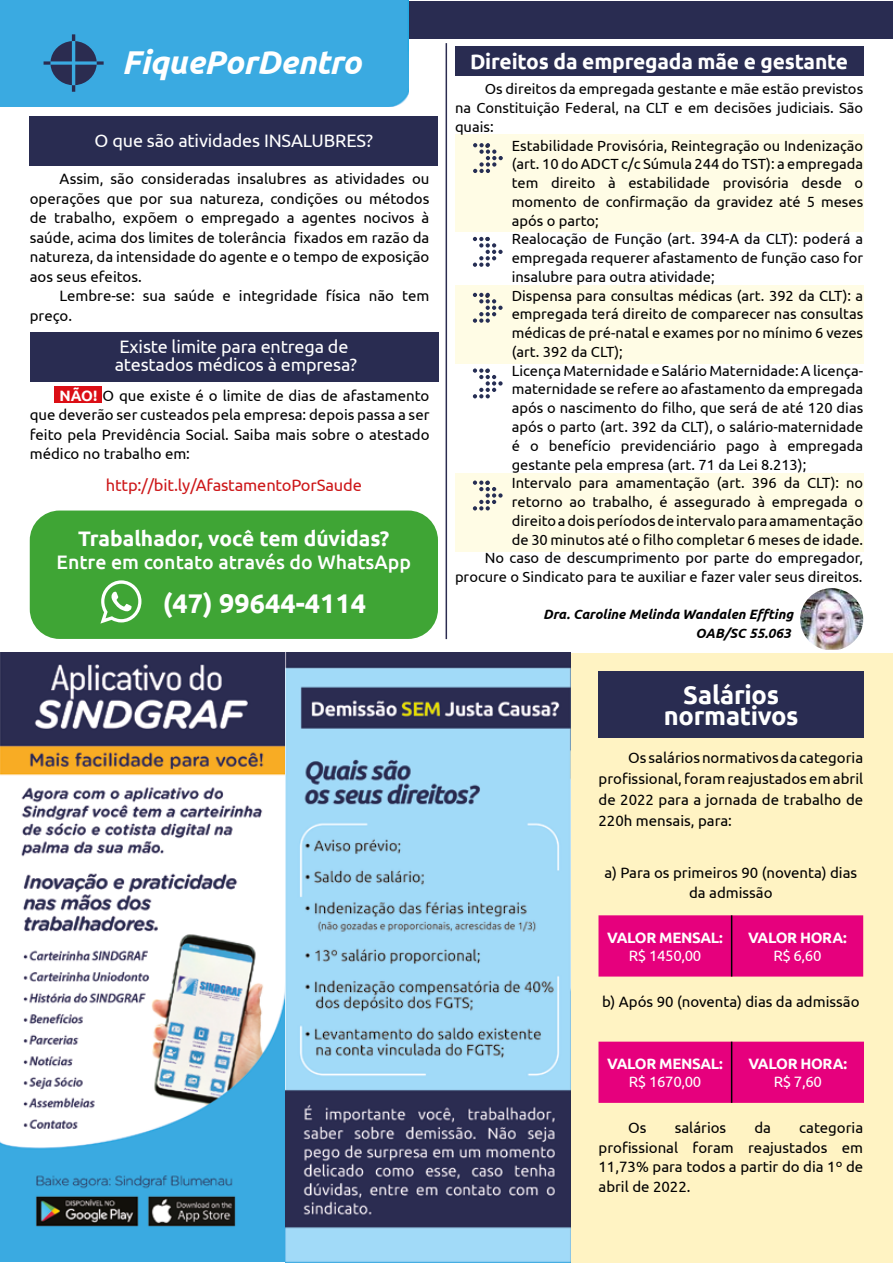
<style>
.page{position:relative;width:893px;height:1263px;background:#fff}
.page>*{position:absolute;margin:0;border:0;box-sizing:border-box;transform-origin:0 0}
.t1{font:italic 700 33px "Ubuntu";letter-spacing:-.01em;color:#fff}
.t2{font:700 27px "Ubuntu";color:#fff}
.t3{font:700 25.5px/21px "Ubuntu";letter-spacing:-.01em;color:#fff;text-align:center}
.t4{font:700 21px "Ubuntu";letter-spacing:-.01em;color:#fff}
.t5{font:500 19.5px "Ubuntu";color:#fff}
.t6{font:18px/18px "Ubuntu";letter-spacing:-.01em;color:#fff}
.t7{font:16.5px "Ubuntu";letter-spacing:-.01em;color:#cd1719}
.t8{font:15px/19.5px "Ubuntu";color:#000;text-align:justify}
.t9{font:700 15px "Ubuntu";letter-spacing:-.025em;color:#fff}
.t10{font:15px "Ubuntu";letter-spacing:-.025em;color:#fff}
.t11{font:14.7px/18.8px "Ubuntu";color:#000;text-align:justify}
.t12{font:italic 700 13.5px/18.8px "Ubuntu";color:#000;text-align:right}
.s1{font-weight:700;color:#fff}
</style>
<div class="page">
<div style="left:455px;top:46px;width:408px;height:30px;background:#292c51"></div>
<div style="left:455px;top:134px;width:408px;height:98px;background:#fffce5"></div>
<div style="left:455px;top:286px;width:408px;height:78px;background:#fffce5"></div>
<div style="left:455px;top:474px;width:408px;height:78px;background:#fffce5"></div>
<div style="left:54px;top:386px;width:47px;height:17px;background:#db0e15"></div>
<div style="left:30px;top:332px;width:408px;height:50px;background:#292c51"></div>
<div style="left:30px;top:116px;width:408px;height:50px;background:#292c51"></div>
<div style="left:391px;top:1px;width:502px;height:38px;background:#292c51"></div>
<div style="left:0;top:0;width:408px;height:106px;background:#3aaae1"></div>
<div style="left:571px;top:653px;width:321px;height:609px;background:#fff3c3"></div>
<img style="left:0;top:652px;width:570px;height:610px">
<div style="left:30px;top:510px;width:408px;height:129px;background:#3fa535;border-radius:30px"></div>
<svg style="left:100px;top:580px;width:41px;height:44px"></svg>
<div style="left:598px;top:915px;width:265px;height:61px;background:#e6007d"></div>
<hr style="left:731px;top:915px;width:1px;height:61px;background:#000">
<div style="left:598px;top:1042px;width:266px;height:61px;background:#e6007d"></div>
<hr style="left:731px;top:1042px;width:1px;height:61px;background:#000">
<svg style="left:44px;top:34px;width:60px;height:58px;background:#3377a6"></svg>
<div style="left:598px;top:671px;width:266px;height:67px;background:#292c51"></div>
<hr style="left:446px;top:43px;width:1px;height:596px;background:#2b2c50">
<svg style="left:473px;top:143px;width:30px;height:30px"></svg>
<svg style="left:473px;top:237px;width:30px;height:30px"></svg>
<svg style="left:473px;top:293px;width:30px;height:30px"></svg>
<svg style="left:473px;top:368px;width:30px;height:30px"></svg>
<svg style="left:473px;top:480px;width:30px;height:30px"></svg>
<img style="left:800px;top:588px;width:63px;height:62px">
<h1 class="t1" style="left:122px;top:42px;width:241px">FiquePorDentro</h1>
<p class="t6" style="left:95px;top:131px;width:280px">O que são atividades INSALUBRES?</p>
<p class="t8" style="left:30px;top:169px;width:401px;text-indent:30px">Assim, são consideradas insalubres as atividades ou operações que por sua natureza, condições ou métodos de trabalho, expõem o empregado a agentes nocivos à saúde, acima dos limites de tolerância fixados em razão da natureza, da intensidade do agente e o tempo de exposição aos seus efeitos.</p>
<p class="t8" style="left:30px;top:286px;width:401px;text-indent:30px">Lembre-se: sua saúde e integridade física não tem preço.</p>
<p class="t6" style="left:115px;top:337px;width:244px">Existe limite para entrega de atestados médicos à empresa?</p>
<p class="t8" style="left:30px;top:385px;width:401px;text-indent:30px"><span class="s1">NÃO!</span> O que existe é o limite de dias de afastamento que deverão ser custeados pela empresa: depois passa a ser feito pela Previdência Social. Saiba mais sobre o atestado médico no trabalho em:</p>
<p class="t7" style="left:106px;top:475px;width:257px">http://bit.ly/AfastamentoPorSaude</p>
<h3 class="t4" style="left:78px;top:526px;width:313px">Trabalhador, você tem dúvidas?</h3>
<h3 class="t5" style="left:57px;top:550px;width:356px">Entre em contato através do WhatsApp</h3>
<h2 class="t2" style="left:163px;top:587px;width:205px">(47) 99644-4114</h2>
<h3 class="t4" style="left:470px;top:48px;width:380px">Direitos da empregada mãe e gestante</h3>
<p class="t11" style="left:455px;top:79px;width:410px;text-indent:30px">Os direitos da empregada gestante e mãe estão previstos na Constituição Federal, na CLT e em decisões judiciais. São quais:</p>
<p class="t11" style="left:512px;top:136px;width:353px;text-indent:-27px">• Estabilidade Provisória, Reintegração ou Indenização (art. 10 do ADCT c/c Súmula 244 do TST): a empregada tem direito à estabilidade provisória desde o momento de confirmação da gravidez até 5 meses após o parto;</p>
<p class="t11" style="left:512px;top:229px;width:353px;text-indent:-27px">• Realocação de Função (art. 394-A da CLT): poderá a empregada requerer afastamento de função caso for insalubre para outra atividade;</p>
<p class="t11" style="left:512px;top:286px;width:353px;text-indent:-27px">• Dispensa para consultas médicas (art. 392 da CLT): a empregada terá direito de comparecer nas consultas médicas de pré-natal e exames por no mínimo 6 vezes (art. 392 da CLT);</p>
<p class="t11" style="left:512px;top:361px;width:353px;text-indent:-27px">• Licença Maternidade e Salário Maternidade: A licença&shy;maternidade se refere ao afastamento da empregada após o nascimento do filho, que será de até 120 dias após o parto (art. 392 da CLT), o salário-maternidade é o benefício previdenciário pago à empregada gestante pela empresa (art. 71 da Lei 8.213);</p>
<p class="t11" style="left:455px;top:473px;width:410px;text-align:right">• Intervalo para amamentação (art. 396 da CLT): no retorno ao trabalho, é assegurado à empregada o<br>direito a dois períodos de intervalo para amamentação<br>de 30 minutos até o filho completar 6 meses de idade.<br>No caso de descumprimento por parte do empregador, procure o Sindicato para te auxiliar e fazer valer seus direitos.</p>
<p class="t12" style="left:543px;top:605px;width:251px">Dra. Caroline Melinda Wandalen Effting<br>OAB/SC 55.063</p>
<h3 class="t3" style="left:664px;top:684px;width:136px">Salários normativos</h3>
<p class="t8" style="left:598px;top:746px;width:266px;line-height:21px;text-indent:30px">Os salários normativos da categoria profissional, foram reajustados em abril de 2022 para a jornada de trabalho de 220h mensais, para:</p>
<p class="t8" style="left:604px;top:862px;width:254px;text-align:center">a) Para os primeiros 90 (noventa) dias da admissão</p>
<p class="t9" style="left:607px;top:928px;width:117px">VALOR MENSAL:</p>
<p class="t10" style="left:629px;top:946px;width:74px">R$ 1450,00</p>
<p class="t9" style="left:748px;top:928px;width:100px">VALOR HORA:</p>
<p class="t10" style="left:773px;top:946px;width:50px">R$ 6,60</p>
<p class="t8" style="left:602px;top:991px;width:259px">b) Após 90 (noventa) dias da admissão</p>
<p class="t9" style="left:607px;top:1055px;width:117px">VALOR MENSAL:</p>
<p class="t10" style="left:629px;top:1073px;width:74px">R$ 1670,00</p>
<p class="t9" style="left:748px;top:1055px;width:100px">VALOR HORA:</p>
<p class="t10" style="left:774px;top:1073px;width:50px">R$ 7,60</p>
<p class="t8" style="left:628px;top:1118px;width:20px">Os</p>
<p class="t8" style="left:675px;top:1118px;width:53px">salários</p>
<p class="t8" style="left:754px;top:1118px;width:18px">da</p>
<p class="t8" style="left:598px;top:1118px;width:266px;text-indent:201px">categoria profissional foram reajustados em 11,73% para todos a partir do dia 1º de abril de 2022.</p>
</div>
